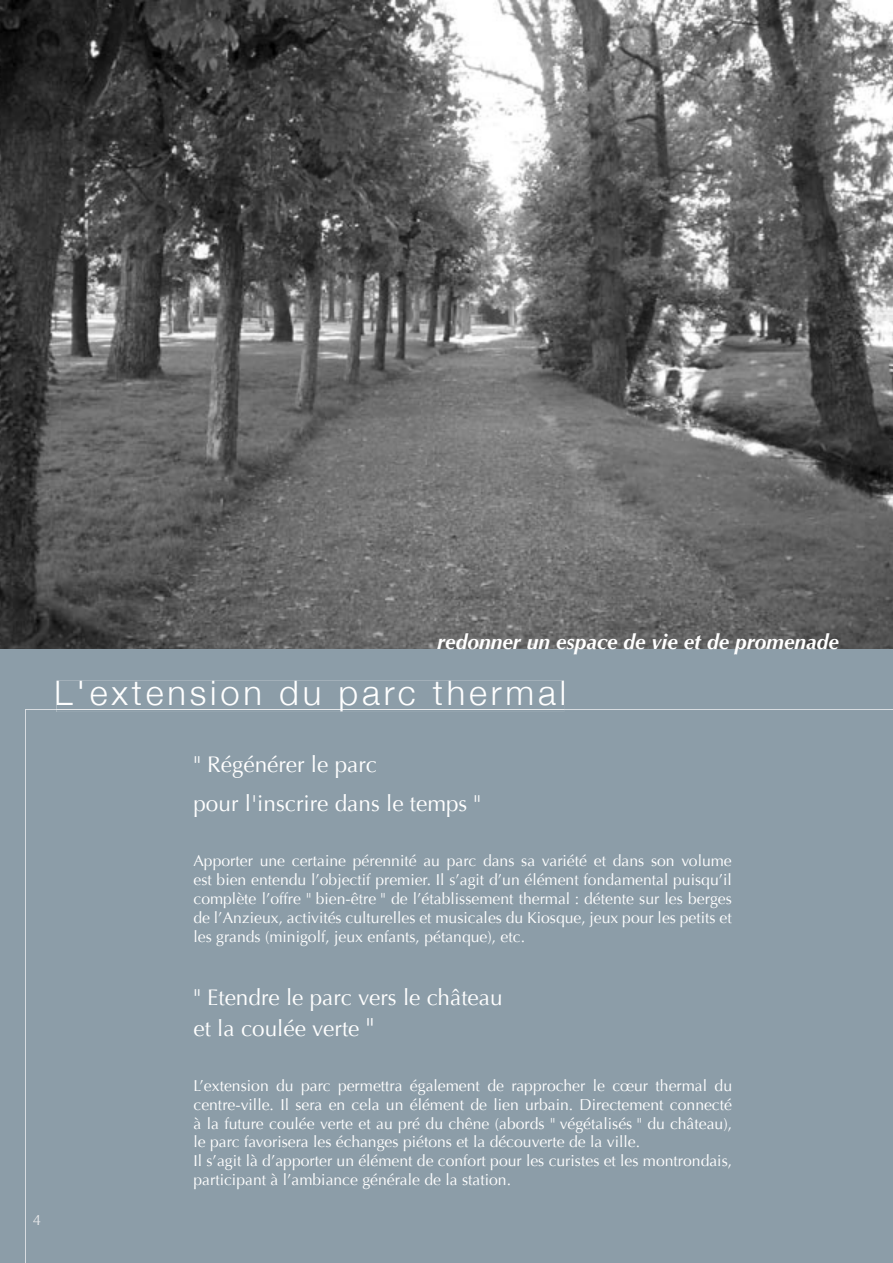
<style>
.page{position:relative;width:893px;height:1263px;background:#fff}
.page>*{position:absolute;margin:0;border:0;box-sizing:border-box;transform-origin:0 0}
.t1{font:300 34.5px "Helvetica Neue";letter-spacing:.11em;color:#fff}
.t2{font:22.5px/39px "Optima";color:#fff}
.t3{font:italic 700 21px "Optima";color:#fff}
.t4{font:15.75px/18.9px "Optima";color:#fff;text-align:justify}
.t5{font:15px "Optima";color:#e7e8ea}
.s1{font-size:25.5px}
</style>
<div class="page">
<div style="left:0;top:649px;width:893px;height:614px;background:#8c9da8"></div>
<img style="left:0;top:0;width:893px;height:649px">
<div style="left:56px;top:681px;width:508px;height:28px;background:#8c9da8"></div>
<div style="left:25px;top:709px;width:868px;height:554px;background:#8c9da8"></div>
<hr style="left:56px;top:709px;width:508px;height:1px;background:#e7e8ea">
<div style="left:33px;top:1215px;width:7px;height:10px;background:#8c9da8"></div>
<h3 class="t3" style="left:437px;top:629px;width:403px">redonner un espace de vie et de promenade</h3>
<h1 class="t1" style="left:54px;top:672px;width:514px">L'extension du parc thermal</h1>
<p class="t5" style="left:33px;top:1211px;width:10px">4</p>
<h2 class="t2" style="left:193px;top:745px;width:289px">" Régénérer le parc<br>pour l'inscrire dans le temps "</h2>
<p class="t4" style="left:193px;top:852px;width:540px">Apporter une certaine pérennité au parc dans sa variété et dans son volume est bien entendu l’objectif premier. Il s’agit d’un élément fondamental puisqu’il complète l’offre " bien-être " de l’établissement thermal : détente sur les berges de l’Anzieux, activités culturelles et musicales du Kiosque, jeux pour les petits et les grands (minigolf, jeux enfants, pétanque), etc.</p>
<h2 class="t2" style="left:193px;top:982px;width:311px;line-height:30.6px">" Etendre le parc vers le château et la coulée verte <span class="s1">"</span></h2>
<p class="t4" style="left:193px;top:1076px;width:540px;text-align:left">L’extension du parc permettra également de rapprocher le cœur thermal du centre-ville. Il sera en cela un élément de lien urbain. Directement connecté à la future coulée verte et au pré du chêne (abords " végétalisés " du château), le parc favorisera les échanges piétons et la découverte de la ville.<br>Il s’agit là d’apporter un élément de confort pour les curistes et les montrondais, participant à l’ambiance générale de la station.</p>
</div>
